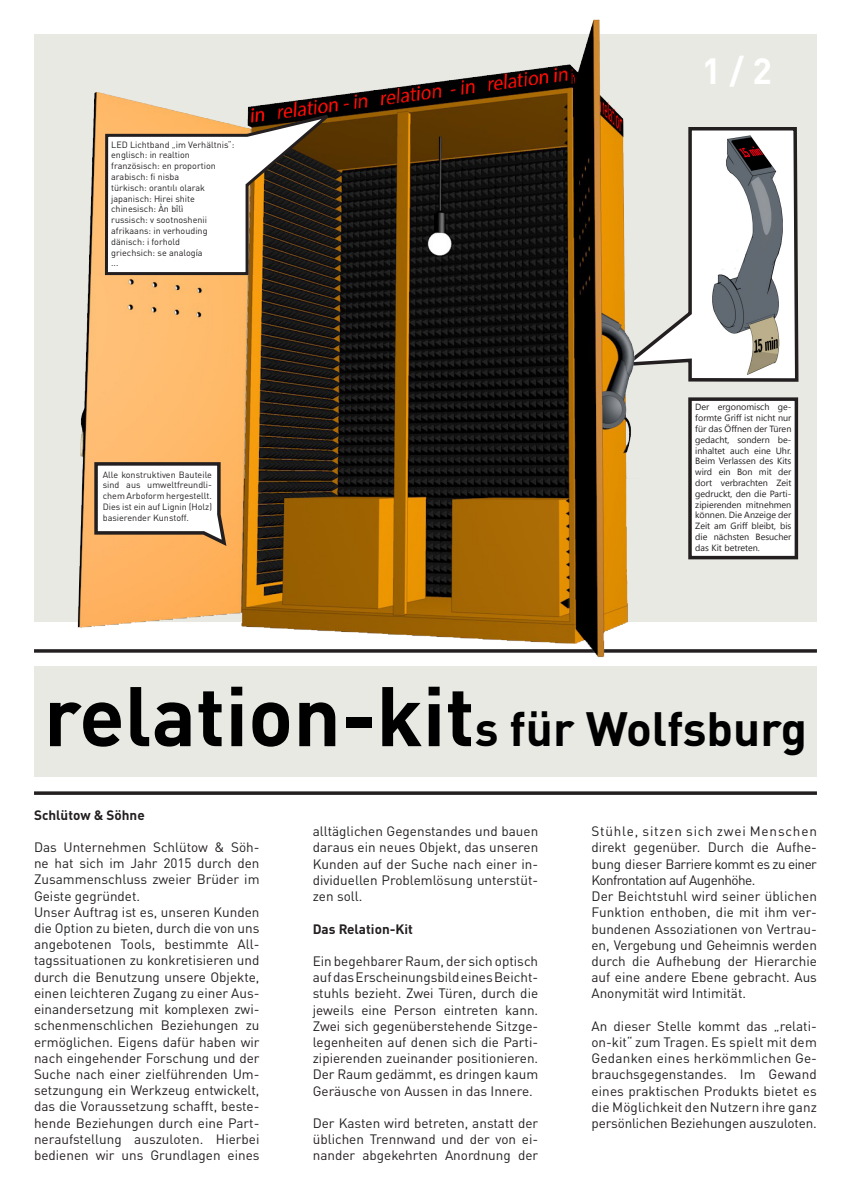
<style>
.page{position:relative;width:851px;height:1201px;background:#fff}
.page>*{position:absolute;margin:0;border:0;box-sizing:border-box;transform-origin:0 0}
.t1{font:700 47.5px "DINOT";color:#000}
.t2{font:700 36px "DINOT";color:#fff}
.t3{font:13.5px/16.2px "DINOT";color:#231f20;text-align:justify}
.t4{font:700 13.5px "DINOT";color:#231f20}
.t5{font:9px/10.8px "DINOT";color:#231f20;text-align:justify}
.t6{font:9px/10.8px "Nirmala UI";color:#231f20;text-align:justify}
.s1{font-family:"Nirmala UI"}
.s2{font-size:83px}
</style>
<div class="page">
<div style="left:34px;top:666px;width:782px;height:111px;background:#e9e9e3"></div>
<div style="left:34px;top:34px;width:782px;height:588px;background:#e9e9e3"></div>
<svg style="left:638px;top:127px;width:161px;height:255px"></svg>
<img style="left:711px;top:135px;width:71px;height:240px">
<hr style="left:34px;top:649px;width:782px;height:3px;background:#231f20">
<img style="left:71px;top:19px;width:567px;height:639px">
<div style="left:690px;top:399px;width:106px;height:158px;background:#fff"></div>
<div style="left:688px;top:397px;width:110px;height:162px;border:4px solid #231f20"></div>
<svg style="left:34px;top:791px;width:782px;height:4px;background:#3e3a3b"></svg>
<svg style="left:103px;top:110px;width:235px;height:166px;background:#b4a799"></svg>
<svg style="left:93px;top:460px;width:136px;height:89px;background:#e5d3c1"></svg>
<p class="t5" style="left:111px;top:139px;width:125px">LED Lichtband „im Verhältnis“:</p>
<p class="t5" style="left:111px;top:149px;width:80px">englisch: in realtion</p>
<p class="t5" style="left:111px;top:160px;width:106px">französisch: en proportion</p>
<p class="t5" style="left:111px;top:171px;width:69px">arabisch: fi nisba</p>
<p class="t5" style="left:111px;top:182px;width:95px">türkisch: orantılı olarak</p>
<p class="t5" style="left:111px;top:193px;width:85px">japanisch: Hirei shite</p>
<p class="t5" style="left:111px;top:203px;width:74px">chinesisch: Àn b<span class="s1">î</span>l<span class="s1">ì</span></p>
<p class="t5" style="left:111px;top:214px;width:97px">russisch: v sootnoshenii</p>
<p class="t5" style="left:111px;top:225px;width:98px">afrikaans: in verhouding</p>
<p class="t5" style="left:111px;top:236px;width:70px">dänisch: i forhold</p>
<p class="t5" style="left:111px;top:247px;width:93px">griechsich: se analog<span class="s1">í</span>a</p>
<p class="t5" style="left:111px;top:257px;width:9px">...</p>
<p class="t5" style="left:103px;top:469px;width:111px">Alle konstruktiven Bauteile sind aus umweltfreundli&shy;chem Arboform hergestellt.<br>Dies ist ein auf Lignin (Holz) basierender Kunstoff.</p>
<p class="t2" style="left:701px;top:47px;width:72px">1 / 2</p>
<p class="t6" style="left:695px;top:401px;width:98px">Der ergonomisch ge&shy;formte Griff ist nicht nur für das Öffnen der Türen</p>
<p class="t6" style="left:695px;top:434px;width:98px">gedacht, sondern be&shy;inhaltet auch eine Uhr.<br>Beim Verlassen des Kits wird ein Bon mit der dort verbrachten Zeit gedruckt, den die Parti&shy;zipierenden mitnehmen können. Die Anzeige der Zeit am Griff bleibt, bis die nächsten Besucher das Kit betreten.</p>
<p class="t1" style="left:44px;top:698px;width:764px"><span class="s2">relation-kit</span>s für Wolfsburg</p>
<p class="t4" style="left:34px;top:806px;width:112px">Schlütow &amp; Söhne</p>
<p class="t3" style="left:34px;top:838px;width:227px">Das Unternehmen Schlütow &amp; Söh&shy;ne hat sich im Jahr 2015 durch den Zusammenschluss zweier Brüder im Geiste gegründet.</p>
<p class="t3" style="left:34px;top:903px;width:227px">Unser Auftrag ist es, unseren Kunden die Option zu bieten, durch die von uns angebotenen Tools, bestimmte All&shy;tagssituationen zu konkretisieren und durch die Benutzung unsere Objekte, einen leichteren Zugang zu einer Aus&shy;einandersetzung mit komplexen zwi&shy;schenmenschlichen Beziehungen zu ermöglichen. Eigens dafür haben wir nach eingehender Forschung und der Suche nach einer zielführenden Um&shy;setzungung ein Werkzeug entwickelt, das die Voraussetzung schafft, beste&shy;hende Beziehungen durch eine Part&shy;neraufstellung auszuloten. Hierbei bedienen wir uns Grundlagen eines</p>
<p class="t3" style="left:313px;top:823px;width:227px">alltäglichen Gegenstandes und bauen daraus ein neues Objekt, das unseren Kunden auf der Suche nach einer in&shy;dividuellen Problemlösung unterstüt&shy;zen soll.</p>
<p class="t4" style="left:313px;top:919px;width:102px">Das Relation-Kit</p>
<p class="t3" style="left:313px;top:952px;width:227px">Ein begehbarer Raum, der sich optisch auf das Erscheinungsbild eines Beicht&shy;stuhls bezieht. Zwei Türen, durch die jeweils eine Person eintreten kann.<br>Zwei sich gegenüberstehende Sitzge&shy;legenheiten auf denen sich die Parti&shy;zipierenden zueinander positionieren.<br>Der Raum gedämmt, es dringen kaum Geräusche von Aussen in das Innere.</p>
<p class="t3" style="left:313px;top:1114px;width:227px">Der Kasten wird betreten, anstatt der üblichen Trennwand und der von ei&shy;nander abgekehrten Anordnung der</p>
<p class="t3" style="left:591px;top:823px;width:227px">Stühle, sitzen sich zwei Menschen direkt gegenüber. Durch die Aufhe&shy;bung dieser Barriere kommt es zu einer Konfrontation auf Augenhöhe.</p>
<p class="t3" style="left:591px;top:887px;width:227px">Der Beichtstuhl wird seiner üblichen Funktion enthoben, die mit ihm ver&shy;bundenen Assoziationen von Vertrau&shy;en, Vergebung und Geheimnis werden durch die Aufhebung der Hierarchie auf eine andere Ebene gebracht. Aus Anonymität wird Intimität.</p>
<p class="t3" style="left:591px;top:1017px;width:227px">An dieser Stelle kommt das „relati&shy;on-kit“ zum Tragen. Es spielt mit dem Gedanken eines herkömmlichen Ge&shy;brauchsgegenstandes. Im Gewand eines praktischen Produkts bietet es die Möglichkeit den Nutzern ihre ganz persönlichen Beziehungen auszuloten.</p>
</div>
